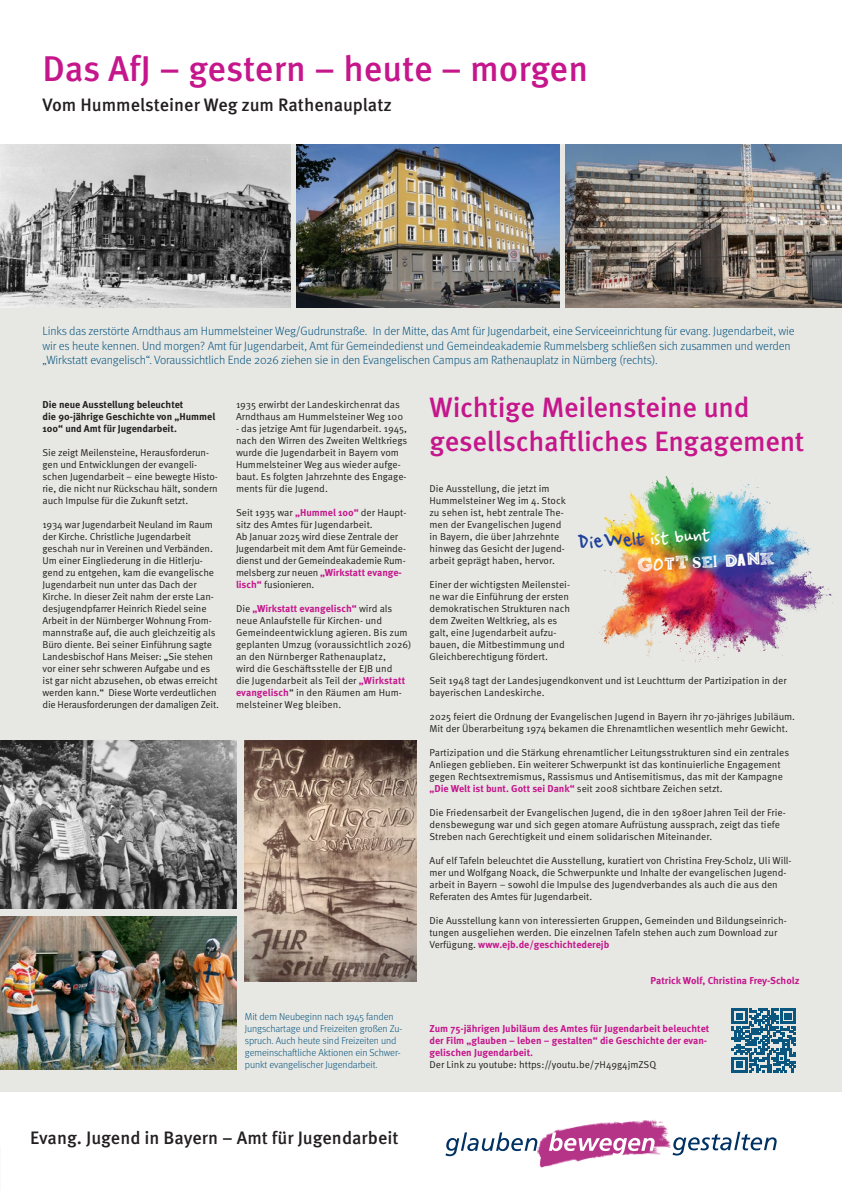
<style>
.page{position:relative;width:842px;height:1191px;background:#fff}
.page>*{position:absolute;margin:0;border:0;box-sizing:border-box;transform-origin:0 0}
.t1{font:500 35.7px "Meta Pro";color:#c5168c}
.Head{font:500 28px/33.6px "Meta Pro";letter-spacing:-.01em;color:#c5168c}
.t2{font:21px "Ampersand";color:#20419a}
.Subhead{font:500 18px "Meta Pro";color:#231f20}
.t3{font:16px "African";color:#fff}
.t4{font:300 12px/14.4px "Meta Pro";letter-spacing:-.01em;color:#0a567f}
.Brot{font:10px/12px "Meta Pro Norm";letter-spacing:-.005em;color:#231f20}
.t5{font:300 10px/12px "Meta Pro";letter-spacing:-.01em;color:#0a567f}
.Brot-2{font:700 10px/12px "Meta Pro";color:#c5168c}
.Brot-3{font:700 10px/12px "Meta Pro";color:#231f20}
.s1{font-family:"Meta Pro";font-weight:700;color:#c5168c}
.s2{color:#fff}
.s3{font-family:"freeversion Sketch Block";font-weight:700;font-size:20.1px}
.s4{font-family:"Bradley Hand ITCTT";font-weight:700;font-size:26.3px}
.s5{font-family:"freeversion Sketch Block";font-weight:700;font-size:18.4px}
.s6{font-family:"Britannic";font-weight:700}
.s7{font-family:"freeversion Sketch Block";font-weight:700}
.s8{font-family:"Justtellmewhat"}
.s9{font-family:"Poplar Std"}
.s10{font-family:"freeversion Sketch Block";font-weight:700;font-size:16.7px}
</style>
<div class="page">
<div style="left:0;top:145px;width:842px;height:947px;background:#e7e8e4"></div>
<img style="left:537px;top:1119px;width:136px;height:49px">
<svg style="left:445px;top:1132px;width:92px;height:24px"></svg>
<svg style="left:673px;top:1131px;width:104px;height:24px"></svg>
<svg style="left:549px;top:1132px;width:106px;height:24px"></svg>
<img style="left:245px;top:740px;width:172px;height:241px">
<img style="left:0;top:917px;width:236px;height:152px">
<img style="left:0;top:740px;width:236px;height:168px">
<img style="left:0;top:144px;width:290px;height:164px">
<img style="left:565px;top:144px;width:277px;height:164px">
<img style="left:297px;top:144px;width:262px;height:164px">
<svg style="left:732px;top:1008px;width:64px;height:64px"></svg>
<img style="left:597px;top:476px;width:238px;height:186px">
<p class="t1" style="left:43px;top:41px;width:547px">Das AfJ – gestern – heute – morgen</p>
<p class="Subhead" style="left:43px;top:91px;width:351px">Vom Hummelsteiner Weg zum Rathenauplatz</p>
<p class="t4" style="left:43px;top:323px;width:754px">Links das zerstörte Arndthaus am Hummelsteiner Weg/Gudrunstraße. In der Mitte, das Amt für Jugendarbeit, eine Serviceeinrichtung für evang. Jugendarbeit, wie wir es heute kennen. Und morgen? Amt für Jugendarbeit, Amt für Gemeindedienst und Gemeindeakademie Rummelsberg schließen sich zusammen und werden „Wirkstatt evangelisch“. Voraussichtlich Ende 2026 ziehen sie in den Evangelischen Campus am Rathenauplatz in Nürnberg (rechts).</p>
<p class="Brot-3" style="left:43px;top:398px;width:174px">Die neue Ausstellung beleuchtet<br>die 90-jährige Geschichte von „Hummel<br>100“ und Amt für Jugendarbeit.</p>
<p class="Brot" style="left:43px;top:446px;width:177px">Sie zeigt Meilensteine, Herausforderun&shy;gen und Entwicklungen der evangeli&shy;schen Jugendarbeit – eine bewegte Histo&shy;rie, die nicht nur Rückschau hält, sondern auch Impulse für die Zukunft setzt.</p>
<p class="Brot" style="left:43px;top:518px;width:178px">1934 war Jugendarbeit Neuland im Raum der Kirche. Christliche Jugendarbeit geschah nur in Vereinen und Verbänden.<br>Um einer Eingliederung in die Hitlerju&shy;gend zu entgehen, kam die evangelische Jugendarbeit nun unter das Dach der Kirche. In dieser Zeit nahm der erste Lan&shy;desjugendpfarrer Heinrich Riedel seine Arbeit in der Nürnberger Wohnung From&shy;mannstraße auf, die auch gleichzeitig als Büro diente. Bei seiner Einführung sagte Landesbischof Hans Meiser: „Sie stehen vor einer sehr schweren Aufgabe und es ist gar nicht abzusehen, ob etwas erreicht werden kann.“ Diese Worte verdeutlichen die Herausforderungen der damaligen Zeit.</p>
<p class="Brot" style="left:236px;top:398px;width:169px">1935 erwirbt der Landeskirchenrat das<br>Arndthaus am Hummelsteiner Weg 100</p>
<p class="Brot" style="left:236px;top:422px;width:173px">- das jetzige Amt für Jugendarbeit. 1945, nach den Wirren des Zweiten Weltkriegs wurde die Jugendarbeit in Bayern vom Hummelsteiner Weg aus wieder aufge&shy;baut. Es folgten Jahrzehnte des Engage&shy;ments für die Jugend.</p>
<p class="Brot" style="left:236px;top:506px;width:172px">Seit 1935 war <span class="s1">„Hummel 100“</span> der Haupt&shy;sitz des Amtes für Jugendarbeit.<br>Ab Januar 2025 wird diese Zentrale der Jugendarbeit mit dem Amt für Gemeinde&shy;dienst und der Gemeindeakademie Rum&shy;melsberg zur neuen <span class="s1">„Wirkstatt evange&shy;lisch“</span> fusionieren.</p>
<p class="Brot" style="left:236px;top:602px;width:177px">Die <span class="s1">„Wirkstatt evangelisch“</span> wird als neue Anlaufstelle für Kirchen- und Gemeindeentwicklung agieren. Bis zum geplanten Umzug (voraussichtlich 2026) an den Nürnberger Rathenauplatz,<br>wird die Geschäftsstelle der EJB und<br>die Jugendarbeit als Teil der <span class="s1">„Wirkstatt evangelisch</span>“ in den Räumen am Hum&shy;melsteiner Weg bleiben.</p>
<p class="t5" style="left:245px;top:1010px;width:159px">Mit dem Neubeginn nach 1945 fanden Jungschartage und Freizeiten großen Zu&shy;spruch. Auch heute sind Freizeiten und gemeinschaftliche Aktionen ein Schwer&shy;punkt evangelischer Jugendarbeit.</p>
<p class="Head" style="left:429px;top:389px;width:376px">Wichtige Meilensteine und gesellschaftliches Engagement</p>
<p class="Brot" style="left:429px;top:482px;width:138px">Die Ausstellung, die jetzt im<br>Hummelsteiner Weg im 4. Stock zu sehen ist, hebt zentrale The&shy;men der Evangelischen Jugend in Bayern, die über Jahrzehnte hinweg das Gesicht der Jugend&shy;arbeit geprägt haben, hervor.</p>
<p class="Brot" style="left:429px;top:578px;width:142px">Einer der wichtigsten Meilenstei&shy;ne war die Einführung der ersten demokratischen Strukturen nach dem Zweiten Weltkrieg, als es galt, eine Jugendarbeit aufzu&shy;bauen, die Mitbestimmung und<br>Gleichberechtigung fördert.</p>
<p class="Brot" style="left:429px;top:674px;width:359px">Seit 1948 tagt der Landesjugendkonvent und ist Leuchtturm der Partizipation in der bayerischen Landeskirche.</p>
<p class="Brot" style="left:429px;top:710px;width:367px">2025 feiert die Ordnung der Evangelischen Jugend in Bayern ihr 70-jähriges Jubiläum.<br>Mit der Überarbeitung 1974 bekamen die Ehrenamtlichen wesentlich mehr Gewicht.</p>
<p class="Brot" style="left:429px;top:746px;width:361px">Partizipation und die Stärkung ehrenamtlicher Leitungsstrukturen sind ein zentrales Anliegen geblieben. Ein weiterer Schwerpunkt ist das kontinuierliche Engagement gegen Rechtsextremismus, Rassismus und Antisemitismus, das mit der Kampagne <span class="s1">„Die Welt ist bunt. Gott sei Dank“</span> seit 2008 sichtbare Zeichen setzt.</p>
<p class="Brot" style="left:429px;top:806px;width:358px">Die Friedensarbeit der Evangelischen Jugend, die in den 1980er Jahren Teil der Frie&shy;densbewegung war und sich gegen atomare Aufrüstung aussprach, zeigt das tiefe<br>Streben nach Gerechtigkeit und einem solidarischen Miteinander.</p>
<p class="Brot" style="left:429px;top:854px;width:364px">Auf elf Tafeln beleuchtet die Ausstellung, kuratiert von Christina Frey-Scholz, Uli Will&shy;mer und Wolfgang Noack, die Schwerpunkte und Inhalte der evangelischen Jugend&shy;arbeit in Bayern – sowohl die Impulse des Jugendverbandes als auch die aus den Referaten des Amtes für Jugendarbeit.</p>
<p class="Brot" style="left:429px;top:914px;width:359px">Die Ausstellung kann von interessierten Gruppen, Gemeinden und Bildungseinrich&shy;tungen ausgeliehen werden. Die einzelnen Tafeln stehen auch zum Download zur<br>Verfügung. <span class="s1">www.ejb.de/geschichtederejb</span></p>
<p class="Brot-2" style="left:651px;top:974px;width:150px">Patrick Wolf, Christina Frey-Scholz</p>
<p class="Brot-2" style="left:429px;top:1022px;width:281px">Zum 75-jährigen Jubiläum des Amtes für Jugendarbeit beleuchtet der Film „glauben – leben – gestalten“ die Geschichte der evan&shy;gelischen Jugendarbeit.</p>
<p class="Brot" style="left:429px;top:1058px;width:228px">Der Link zu youtube: https://youtu.be/7H49g4jmZSQ</p>
<p class="t2" style="left:578px;top:531px;width:133px;rotate:-3deg">DieWelt <span class="s2">ist bunt</span></p>
<p class="t3" style="left:637px;top:558px;width:139px;rotate:-3deg"><span class="s3">G</span><span class="s4">o</span>T<span class="s5">T</span> <span class="s6">S</span><span class="s7">E</span><span class="s8">I</span> D<span class="s9">A</span> N<span class="s10">K</span></p>
<p class="Subhead" style="left:30px;top:1124px;width:370px">Evang. Jugend in Bayern – Amt für Jugendarbeit</p>
</div>
